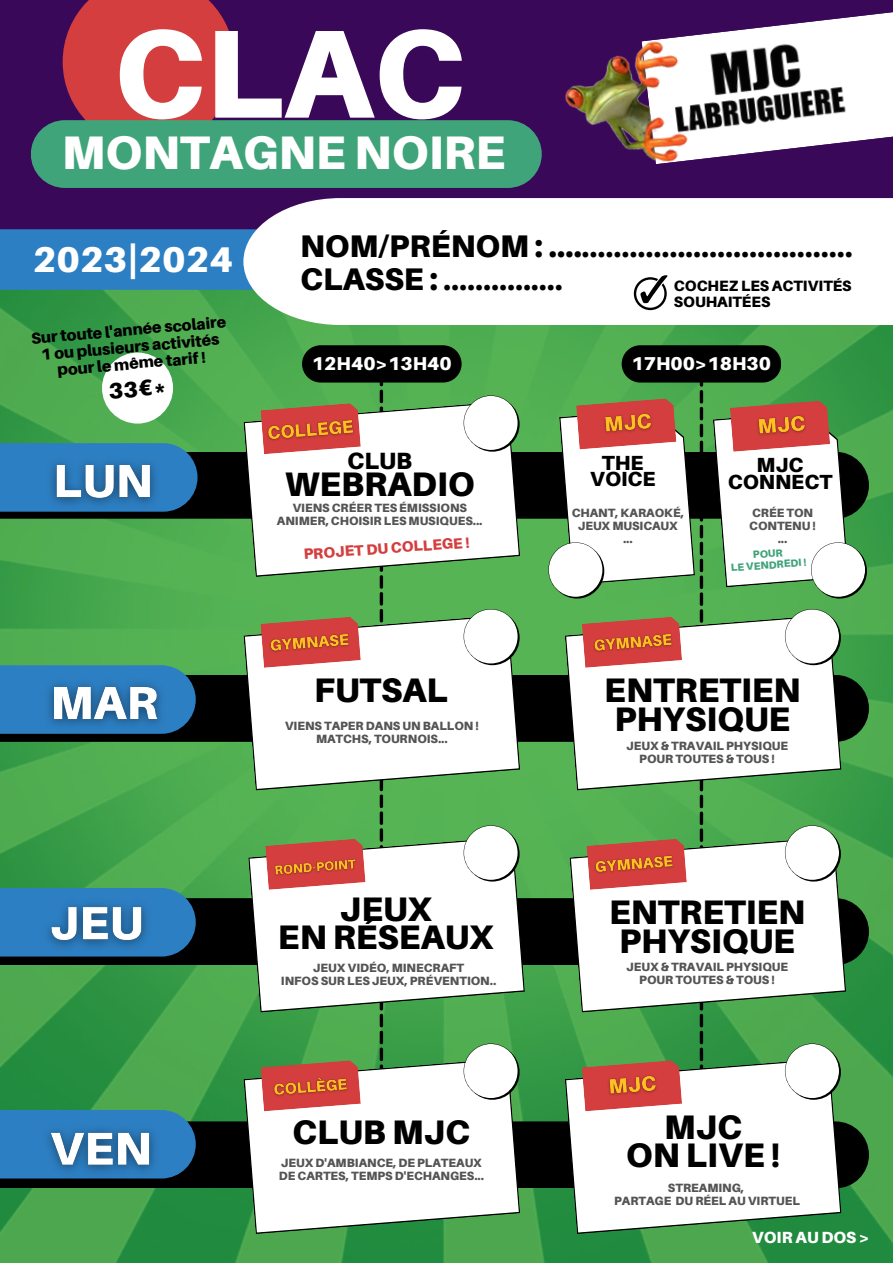
<style>
.page{position:relative;width:893px;height:1264px;background:#fff}
.page>*{position:absolute;margin:0;border:0;box-sizing:border-box;transform-origin:0 0}
.t1{font:900 125.55px "Aileron";color:#fff}
.t2{font:900 47.1px "Aileron";color:#fff}
.t3{font:900 35.7px "Aileron";color:#fff}
.t4{font:900 34.05px "Aileron";color:#000}
.t5{font:800 31.2px "Aileron";color:#000}
.t6{font:900 23.55px "Aileron";color:#000}
.t7{font:900 22.35px "Aileron";color:#000}
.t8{font:900 20.4px "Aileron";color:#000}
.t9{font:900 18.6px "Aileron";color:#fff}
.t10{font:900 16.2px "Aileron";color:#fff}
.t11{font:900 15.75px "Aileron";color:#000}
.t12{font:900 15px/15.6px "Aileron";color:#000}
.t13{font:900 15px "Aileron";color:#d43e3e}
.t14{font:900 12px/13px "Aileron";color:#545454;text-align:center}
.t15{font:900 10.5px "Aileron";color:#40a47a}
.s1{font-weight:900}
</style>
<div class="page">
<img style="left:0;top:290px;width:892px;height:972px">
<div style="left:0;top:0;width:892px;height:262px;background:#3a0859"></div>
<svg style="left:63px;top:0;width:172px;height:120px;background:#c63940"></svg>
<svg style="left:379px;top:382px;width:4px;height:678px"></svg>
<div style="left:876px;top:12px;width:16px;height:127px;background:#fff"></div>
<div style="left:0;top:452px;width:868px;height:66px;background:#000"></div>
<svg style="left:0;top:443px;width:197px;height:68px;background:#2b78b1"></svg>
<div style="left:0;top:675px;width:868px;height:66px;background:#000"></div>
<svg style="left:0;top:665px;width:196px;height:68px;background:#2b76ad"></svg>
<svg style="left:0;top:898px;width:868px;height:67px;background:#030904"></svg>
<svg style="left:0;top:888px;width:196px;height:68px;background:#2a77b1"></svg>
<div style="left:0;top:1121px;width:868px;height:67px;background:#000"></div>
<svg style="left:0;top:1109px;width:196px;height:69px;background:#2b77ad"></svg>
<img style="left:565px;top:14px;width:311px;height:150px">
<div style="left:31px;top:120px;width:510px;height:68px;background:#40a47a;border-radius:34px"></div>
<div style="left:0;top:229px;width:243px;height:61px;background:#2d7fc3"></div>
<div style="left:243px;top:198px;width:649px;height:127px;background:#fff"></div>
<svg style="left:243px;top:403px;width:277px;height:174px"></svg>
<svg style="left:260px;top:403px;width:101px;height:51px"></svg>
<div style="left:302px;top:345px;width:159px;height:37px;background:#000;border-radius:19px"></div>
<div style="left:621px;top:345px;width:160px;height:37px;background:#000;border-radius:19px"></div>
<svg style="left:243px;top:617px;width:277px;height:173px"></svg>
<svg style="left:260px;top:616px;width:101px;height:52px"></svg>
<svg style="left:703px;top:617px;width:138px;height:173px"></svg>
<svg style="left:248px;top:839px;width:277px;height:173px"></svg>
<svg style="left:265px;top:838px;width:100px;height:51px"></svg>
<svg style="left:703px;top:839px;width:143px;height:173px"></svg>
<svg style="left:243px;top:1060px;width:277px;height:173px"></svg>
<svg style="left:260px;top:1060px;width:101px;height:51px"></svg>
<svg style="left:564px;top:1060px;width:277px;height:173px"></svg>
<svg style="left:463px;top:395px;width:56px;height:56px"></svg>
<svg style="left:463px;top:609px;width:56px;height:56px"></svg>
<svg style="left:784px;top:609px;width:56px;height:56px"></svg>
<svg style="left:463px;top:825px;width:56px;height:56px"></svg>
<svg style="left:784px;top:825px;width:56px;height:56px"></svg>
<svg style="left:463px;top:1043px;width:56px;height:56px"></svg>
<svg style="left:784px;top:1043px;width:56px;height:56px"></svg>
<svg style="left:633px;top:275px;width:34px;height:35px"></svg>
<div style="left:102px;top:352px;width:71px;height:71px;background:#fff;border-radius:50%"></div>
<img style="left:37px;top:437px;width:132px;height:90px">
<img style="left:34px;top:659px;width:140px;height:89px">
<img style="left:34px;top:879px;width:125px;height:89px">
<img style="left:34px;top:1104px;width:133px;height:89px">
<img style="left:262px;top:410px;width:98px;height:40px">
<img style="left:265px;top:626px;width:89px;height:34px">
<img style="left:268px;top:1070px;width:84px;height:34px">
<img style="left:270px;top:852px;width:91px;height:30px">
<svg style="left:548px;top:375px;width:155px;height:753px"></svg>
<img style="left:597px;top:402px;width:61px;height:42px">
<svg style="left:712px;top:401px;width:154px;height:197px"></svg>
<img style="left:750px;top:404px;width:62px;height:42px">
<p class="t1" style="left:113px;top:-4px;width:353px">CLAC</p>
<p class="t2" style="left:62px;top:123px;width:445px">MONTAGNE NOIRE</p>
<p class="t3" style="left:33px;top:238px;width:202px">2023|2024</p>
<p class="t11" style="left:30px;top:329px;width:197px;rotate:-5deg">Sur toute l'année scolaire</p>
<p class="t11" style="left:40px;top:345px;width:180px;rotate:-5deg">1 ou plusieurs activités</p>
<p class="t11" style="left:57px;top:360px;width:150px;rotate:-5deg">pour le même tarif !</p>
<p class="t7" style="left:107px;top:377px;width:60px;rotate:-5deg">33€*</p>
<p class="t5" style="left:300px;top:226px;width:554px"><span class="s1">NOM/PRÉNOM : ....</span>..................................</p>
<p class="t5" style="left:300px;top:260px;width:264px"><span class="s1">CLASSE :</span> ...............</p>
<p class="t12" style="left:674px;top:278px;width:179px">COCHEZ LES ACTIVITÉS<br>SOUHAITÉES</p>
<p class="t9" style="left:312px;top:352px;width:141px">12H40&gt;13H40</p>
<p class="t6" style="left:347px;top:446px;width:66px">CLUB</p>
<p class="t4" style="left:285px;top:462px;width:191px">WEBRADIO</p>
<p class="t14" style="left:292px;top:500px;width:176px">VIENS CRÉER TES ÉMISSIONS</p>
<p class="t14" style="left:277px;top:513px;width:207px">ANIMER, CHOISIR LES MUSIQUES...</p>
<p class="t13" style="left:303px;top:544px;width:168px;rotate:-4deg">PROJET DU COLLEGE !</p>
<p class="t9" style="left:631px;top:352px;width:141px">17H00&gt;18H30</p>
<p class="t8" style="left:602px;top:450px;width:43px">THE</p>
<p class="t8" style="left:590px;top:466px;width:67px">VOICE</p>
<p class="t14" style="left:571px;top:506px;width:114px">CHANT, KARAOKÉ,<br>JEUX MUSICAUX</p>
<p class="t14" style="left:623px;top:532px;width:11px">...</p>
<p class="t8" style="left:756px;top:452px;width:48px">MJC</p>
<p class="t8" style="left:727px;top:469px;width:106px">CONNECT</p>
<p class="t14" style="left:749px;top:506px;width:68px;text-align:left">CRÉE TON<br>CONTENU !</p>
<p class="t14" style="left:777px;top:532px;width:11px">...</p>
<p class="t15" style="left:752px;top:548px;width:31px;rotate:-4deg">POUR</p>
<p class="t15" style="left:730px;top:561px;width:77px;rotate:-4deg">LE VENDREDI !</p>
<p class="t4" style="left:314px;top:669px;width:135px">FUTSAL</p>
<p class="t4" style="left:604px;top:669px;width:198px">ENTRETIEN</p>
<p class="t4" style="left:614px;top:698px;width:177px">PHYSIQUE</p>
<p class="t14" style="left:285px;top:718px;width:196px">VIENS TAPER DANS UN BALLON !</p>
<p class="t14" style="left:316px;top:731px;width:133px">MATCHS, TOURNOIS...</p>
<p class="t14" style="left:626px;top:739px;width:163px">JEUX &amp; TRAVAIL PHYSIQUE</p>
<p class="t14" style="left:639px;top:752px;width:137px">POUR TOUTES &amp; TOUS !</p>
<p class="t4" style="left:339px;top:887px;width:94px">JEUX</p>
<p class="t4" style="left:278px;top:916px;width:217px">EN RÉSEAUX</p>
<p class="t4" style="left:609px;top:891px;width:198px">ENTRETIEN</p>
<p class="t4" style="left:619px;top:919px;width:177px">PHYSIQUE</p>
<p class="t14" style="left:313px;top:961px;width:153px">JEUX VIDÉO, MINECRAFT</p>
<p class="t14" style="left:281px;top:974px;width:217px">INFOS SUR LES JEUX, PRÉVENTION..</p>
<p class="t14" style="left:626px;top:959px;width:163px">JEUX &amp; TRAVAIL PHYSIQUE</p>
<p class="t14" style="left:639px;top:972px;width:137px">POUR TOUTES &amp; TOUS !</p>
<p class="t4" style="left:292px;top:1110px;width:179px">CLUB MJC</p>
<p class="t14" style="left:281px;top:1155px;width:202px">JEUX D'AMBIANCE, DE PLATEAUX</p>
<p class="t14" style="left:279px;top:1168px;width:207px">DE CARTES, TEMPS D'ECHANGES...</p>
<p class="t4" style="left:664px;top:1105px;width:80px">MJC</p>
<p class="t4" style="left:626px;top:1134px;width:156px">ON LIVE !</p>
<p class="t14" style="left:668px;top:1181px;width:78px">STREAMING,</p>
<p class="t14" style="left:614px;top:1194px;width:187px">PARTAGE DU RÉEL AU VIRTUEL</p>
<p class="t10" style="left:751px;top:1227px;width:119px">VOIR AU DOS &gt;</p>
</div>
